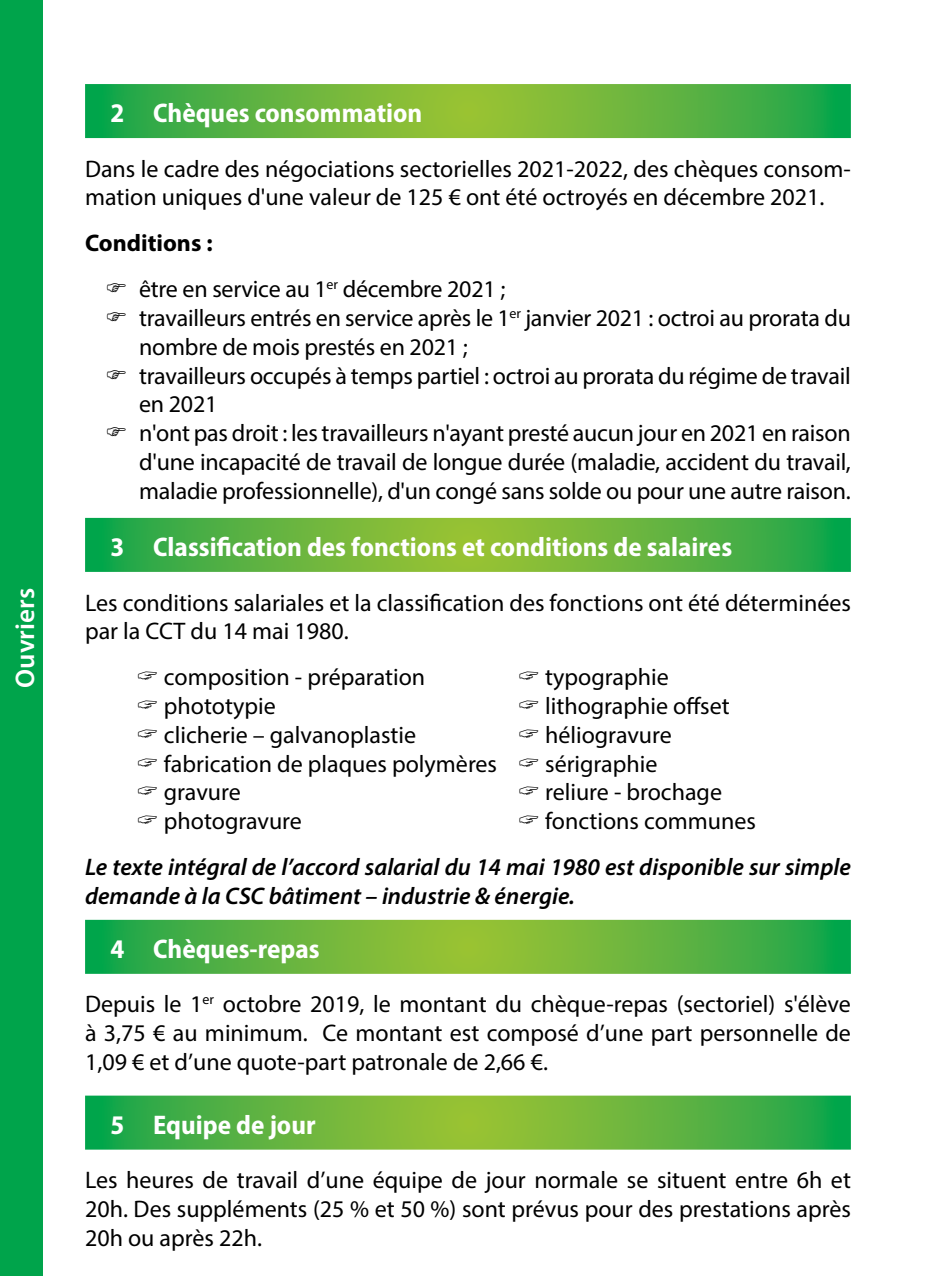
<style>
.page{position:relative;width:936px;height:1276px;background:#fff}
.page>*{position:absolute;margin:0;border:0;box-sizing:border-box;transform-origin:0 0}
.t1{font:700 semi-condensed 27px "Myriad Pro";color:#fff}
.t2{font:600 27px "Myriad Pro";color:#fff}
.t3{font:24px/28.8px "Myriad Pro";color:#000}
.t4{font:italic 600 24px/28.8px "Myriad Pro";color:#000}
.s1{font-weight:700}
</style>
<div class="page">
<svg style="left:85px;top:84px;width:765px;height:54px;background:#5db340"></svg>
<div style="left:0;top:0;width:43px;height:1276px;background:#00a44b"></div>
<svg style="left:85px;top:920px;width:765px;height:54px;background:#5db340"></svg>
<svg style="left:85px;top:518px;width:765px;height:54px;background:#5db340"></svg>
<svg style="left:85px;top:1095px;width:765px;height:54px;background:#5fb442"></svg>
<p class="t2" style="left:8px;top:688px;width:101px;rotate:-90deg">Ouvriers</p>
<p class="t1" style="left:111px;top:96px;width:313px">2 Chèques consommation</p>
<p class="t3" style="left:85px;top:154px;width:767px">Dans le cadre des négociations sectorielles 2021-2022, des chèques consom&shy;mation uniques d'une valeur de 125 € ont été octroyés en décembre 2021.</p>
<p class="t3" style="left:139px;top:220px;width:368px;line-height:45.9px;text-indent:-54px"><span class="s1">Conditions :<br></span>être en service au 1<sup>er</sup> décembre 2021 ;</p>
<p class="t3" style="left:139px;top:303px;width:713px">travailleurs entrés en service après le 1<sup>er</sup> janvier 2021 : octroi au prorata du nombre de mois prestés en 2021 ;<br>travailleurs occupés à temps partiel : octroi au prorata du régime de travail en 2021<br>n'ont pas droit : les travailleurs n'ayant presté aucun jour en 2021 en raison d'une incapacité de travail de longue durée (maladie, accident du travail, maladie professionnelle), d'un congé sans solde ou pour une autre raison.</p>
<p class="t1" style="left:111px;top:530px;width:623px">3 Classification des fonctions et conditions de salaires</p>
<p class="t3" style="left:85px;top:587px;width:767px">Les conditions salariales et la classification des fonctions ont été déterminées par la CCT du 14 mai 1980.</p>
<p class="t3" style="left:164px;top:662px;width:263px">composition - préparation</p>
<p class="t3" style="left:545px;top:662px;width:125px">typographie</p>
<p class="t3" style="left:164px;top:691px;width:113px">phototypie</p>
<p class="t3" style="left:545px;top:691px;width:186px">lithographie offset</p>
<p class="t3" style="left:164px;top:720px;width:254px">clicherie – galvanoplastie</p>
<p class="t3" style="left:545px;top:720px;width:128px">héliogravure</p>
<p class="t3" style="left:164px;top:749px;width:335px">fabrication de plaques polymères</p>
<p class="t3" style="left:545px;top:749px;width:114px">sérigraphie</p>
<p class="t3" style="left:164px;top:777px;width:78px">gravure</p>
<p class="t3" style="left:545px;top:777px;width:178px">reliure - brochage</p>
<p class="t3" style="left:164px;top:806px;width:139px">photogravure</p>
<p class="t3" style="left:545px;top:806px;width:212px">fonctions communes</p>
<p class="t4" style="left:85px;top:852px;width:767px">Le texte intégral de l’accord salarial du 14 mai 1980 est disponible sur simple demande à la CSC bâtiment – industrie &amp; énergie.</p>
<p class="t1" style="left:111px;top:931px;width:210px">4 Chèques-repas</p>
<p class="t3" style="left:85px;top:989px;width:767px;text-align:justify">Depuis le 1<sup>er</sup> octobre 2019, le montant du chèque-repas (sectoriel) s'élève à 3,75 € au minimum. Ce montant est composé d’une part personnelle de 1,09 € et d’une quote-part patronale de 2,66 €.</p>
<p class="t1" style="left:111px;top:1107px;width:206px">5 Equipe de jour</p>
<p class="t3" style="left:85px;top:1165px;width:767px;text-align:justify">Les heures de travail d’une équipe de jour normale se situent entre 6h et 20h. Des suppléments (25 % et 50 %) sont prévus pour des prestations après 20h ou après 22h.</p>
</div>
